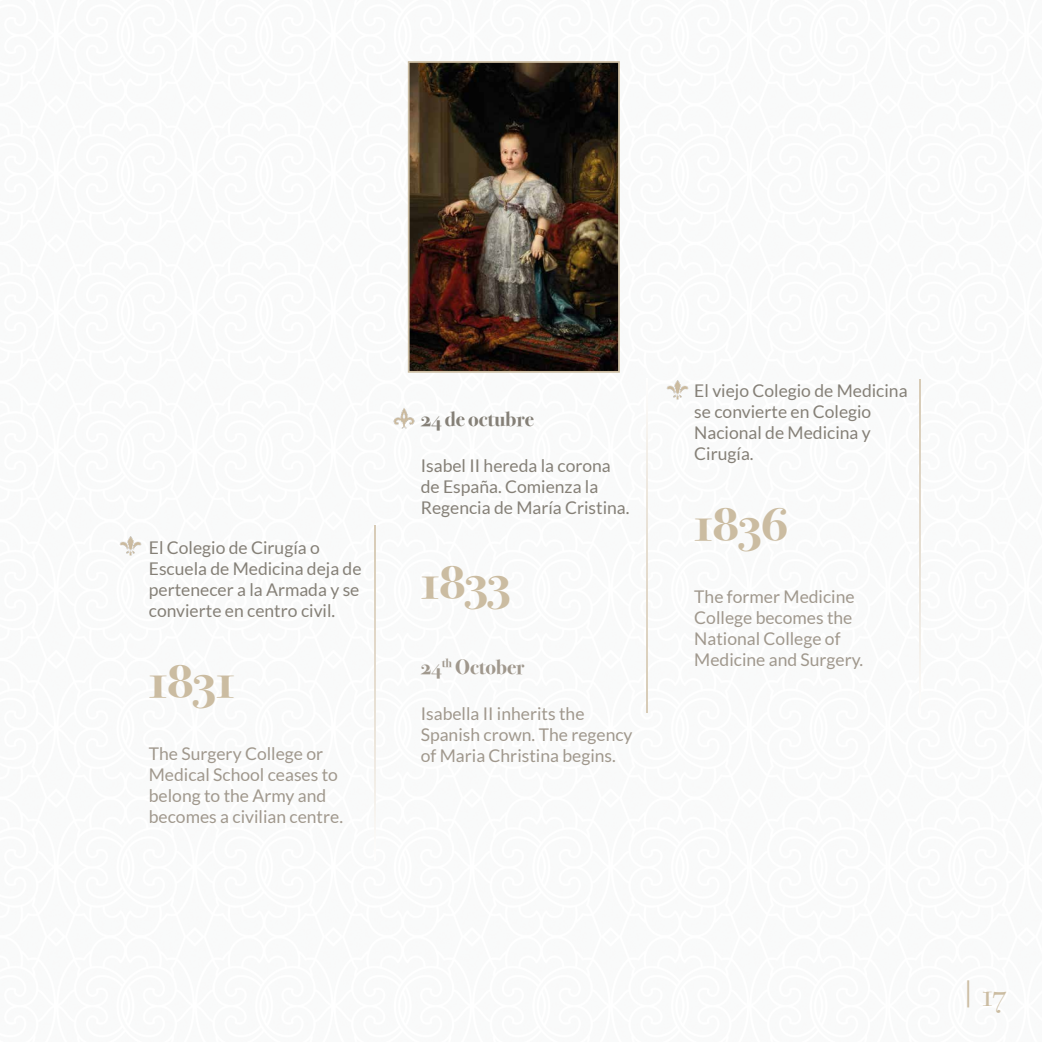
<style>
.page{position:relative;width:1042px;height:1042px;background:#fff}
.page>*{position:absolute;margin:0;border:0;box-sizing:border-box;transform-origin:0 0}
.t1{font:700 49px "Bodoni Svty Two OSITCTT";color:#cbbca1}
.t2{font:31.5px "Bodoni Svty Two OSITCTT";color:#cbbca1}
.t3{font:700 21px "Bodoni Svty Two OSITCTT";color:#858077}
.t4{font:700 21px "Bodoni Svty Two OSITCTT";color:#a0988d}
.t5{font:17.5px/21px "Lato";color:#858077}
.t6{font:17.5px/21px "Lato";color:#a0988d}
</style>
<div class="page">
<svg style="left:374px;top:526px;width:1px;height:304px"></svg>
<svg style="left:646px;top:410px;width:1px;height:302px"></svg>
<svg style="left:919px;top:379px;width:2px;height:304px"></svg>
<img style="left:411px;top:64px;width:206px;height:306px">
<div style="left:408px;top:61px;width:212px;height:312px;border:2px solid #cbbca1"></div>
<img style="left:393px;top:408px;width:22px;height:21px">
<img style="left:119px;top:536px;width:23px;height:20px">
<img style="left:666px;top:380px;width:23px;height:20px">
<p class="t5" style="left:149px;top:537px;width:214px">El Colegio de Cirugía o<br>Escuela de Medicina deja de pertenecer a la Armada y se convierte en centro civil.</p>
<h1 class="t1" style="left:149px;top:651px;width:87px">1831</h1>
<p class="t6" style="left:149px;top:742px;width:196px">The Surgery College or<br>Medical School ceases to belong to the Army and becomes a civilian centre.</p>
<p class="t3" style="left:421px;top:406px;width:115px">24 de octubre</p>
<p class="t5" style="left:421px;top:455px;width:210px">Isabel II hereda la corona de España. Comienza la<br>Regencia de María Cristina.</p>
<h1 class="t1" style="left:421px;top:553px;width:91px">1833</h1>
<p class="t4" style="left:421px;top:654px;width:105px">24<sup>th</sup> October</p>
<p class="t6" style="left:421px;top:703px;width:213px">Isabella II inherits the<br>Spanish crown. The regency of Maria Christina begins.</p>
<p class="t5" style="left:694px;top:380px;width:215px">El viejo Colegio de Medicina se convierte en Colegio<br>Nacional de Medicina y<br>Cirugía.</p>
<h1 class="t1" style="left:694px;top:495px;width:95px">1836</h1>
<p class="t6" style="left:694px;top:586px;width:170px">The former Medicine<br>College becomes the<br>National College of<br>Medicine and Surgery.</p>
<h2 class="t2" style="left:960px;top:976px;width:47px">| 17</h2>
</div>
